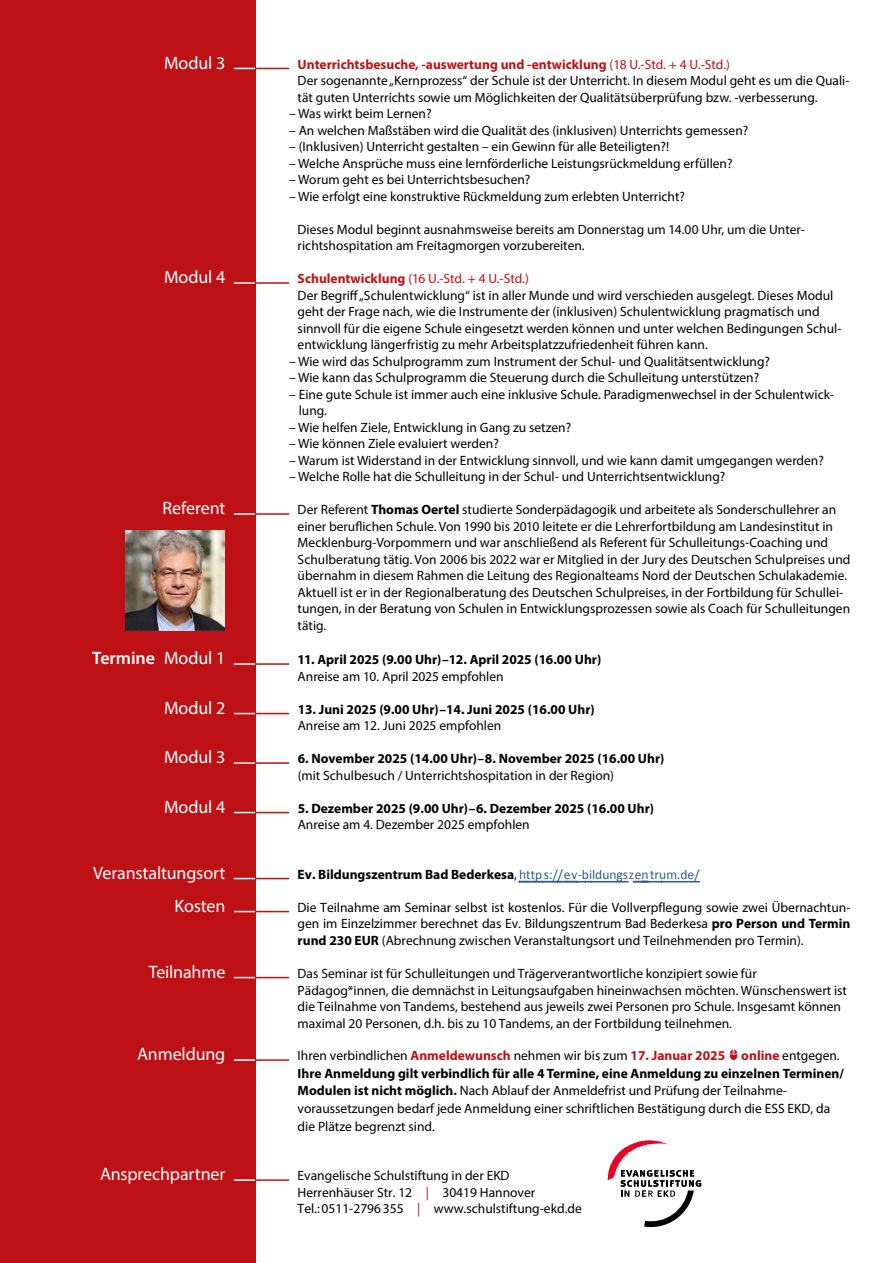
<style>
.page{position:relative;width:893px;height:1263px;background:#fff}
.page>*{position:absolute;margin:0;border:0;box-sizing:border-box;transform-origin:0 0}
.Brot{font:18px "Myriad Pro";letter-spacing:-.01em;color:#fff}
.Brot-2{font:600 18px "Myriad Pro";letter-spacing:-.005em;color:#fff}
.Brot_mE{font:13.5px/16.5px "Myriad Pro";color:#000}
.Brot_mE_ohne_Einrückung{font:13.5px/16.5px "Myriad Pro";color:#000}
.Brot_mE-2{font:700 13.5px/16.5px "Myriad Pro";color:#000}
.Brot-3{font:13.5px "Myriad Pro";color:#000}
.Brot-4{font:700 13.5px "Myriad Pro";color:#be1116}
.Brot-5{font:700 13.5px "Myriad Pro";color:#000}
.Brot-6{font:13.5px "Myriad Pro";letter-spacing:-.005em;color:#be1116}
.s1{font-weight:400}
.s2{font-weight:700}
.s3{font-family:"Calibri";font-weight:400;color:#fff}
.s4{font-family:"Calibri";font-weight:400;color:#2e5988}
.s5{font-weight:700;color:#be1116}
.s6{color:#be1116}
</style>
<div class="page">
<div style="left:0;top:0;width:255px;height:1263px;background:#be1116"></div>
<svg style="left:234px;top:68px;width:21px;height:1px"></svg>
<hr style="left:255px;top:68px;width:34px;height:1px;background:#be1116">
<hr style="left:234px;top:282px;width:21px;height:2px;background:#fff">
<hr style="left:255px;top:282px;width:34px;height:2px;background:#be1116">
<hr style="left:234px;top:513px;width:21px;height:2px;background:#fff">
<hr style="left:255px;top:513px;width:34px;height:2px;background:#be1116">
<hr style="left:234px;top:663px;width:21px;height:2px;background:#fff">
<hr style="left:255px;top:663px;width:34px;height:2px;background:#be1116">
<svg style="left:234px;top:713px;width:21px;height:1px"></svg>
<hr style="left:255px;top:713px;width:34px;height:1px;background:#be1116">
<hr style="left:234px;top:762px;width:21px;height:2px;background:#fff">
<hr style="left:255px;top:762px;width:34px;height:2px;background:#be1116">
<svg style="left:234px;top:812px;width:21px;height:1px"></svg>
<hr style="left:255px;top:812px;width:34px;height:1px;background:#be1116">
<svg style="left:234px;top:878px;width:21px;height:1px"></svg>
<hr style="left:255px;top:878px;width:34px;height:1px;background:#be1116">
<svg style="left:234px;top:911px;width:21px;height:1px"></svg>
<hr style="left:255px;top:911px;width:34px;height:1px;background:#be1116">
<svg style="left:234px;top:977px;width:21px;height:1px"></svg>
<hr style="left:255px;top:977px;width:34px;height:1px;background:#be1116">
<hr style="left:234px;top:1059px;width:21px;height:2px;background:#fff">
<hr style="left:255px;top:1059px;width:34px;height:2px;background:#be1116">
<hr style="left:234px;top:1179px;width:21px;height:2px;background:#fff">
<hr style="left:255px;top:1179px;width:34px;height:2px;background:#be1116">
<svg style="left:608px;top:1140px;width:93px;height:87px"></svg>
<img style="left:125px;top:530px;width:100px;height:100px">
<svg style="left:519px;top:881px;width:57px;height:1px"></svg>
<hr style="left:576px;top:881px;width:52px;height:1px;background:#2e5988">
<svg style="left:633px;top:881px;width:15px;height:1px"></svg>
<hr style="left:648px;top:881px;width:52px;height:1px;background:#2e5988">
<p class="Brot" style="left:164px;top:52px;width:63px">Modul 3</p>
<p class="Brot-4" style="left:298px;top:55px;width:434px">Unterrichtsbesuche, -auswertung und -entwicklung <span class="s1">(18 U.-Std. + 4 U.-Std.)</span></p>
<p class="Brot_mE" style="left:298px;top:72px;width:553px">Der sogenannte „Kernprozess“ der Schule ist der Unterricht. In diesem Modul geht es um die Quali&shy;tät guten Unterrichts sowie um Möglichkeiten der Qualitätsüberprüfung bzw. -verbesserung.</p>
<p class="Brot_mE_ohne_Einrückung" style="left:289px;top:105px;width:144px">– Was wirkt beim Lernen?</p>
<p class="Brot_mE_ohne_Einrückung" style="left:289px;top:122px;width:461px">– An welchen Maßstäben wird die Qualität des (inklusiven) Unterrichts gemessen?</p>
<p class="Brot_mE_ohne_Einrückung" style="left:289px;top:138px;width:381px">– (Inklusiven) Unterricht gestalten – ein Gewinn für alle Beteiligten?!</p>
<p class="Brot_mE_ohne_Einrückung" style="left:289px;top:155px;width:445px">– Welche Ansprüche muss eine lernförderliche Leistungsrückmeldung erfüllen?</p>
<p class="Brot_mE_ohne_Einrückung" style="left:289px;top:171px;width:243px">– Worum geht es bei Unterrichtsbesuchen?</p>
<p class="Brot_mE_ohne_Einrückung" style="left:289px;top:188px;width:397px">– Wie erfolgt eine konstruktive Rückmeldung zum erlebten Unterricht?</p>
<p class="Brot_mE" style="left:298px;top:221px;width:509px">Dieses Modul beginnt ausnahmsweise bereits am Donnerstag um 14.00 Uhr, um die Unter&shy;richtshospitation am Freitagmorgen vorzubereiten.</p>
<p class="Brot" style="left:164px;top:266px;width:63px">Modul 4</p>
<p class="Brot-6" style="left:298px;top:270px;width:233px"><span class="s2">Schulentwicklung</span> (16 U.-Std. + 4 U.-Std.)</p>
<p class="Brot_mE" style="left:298px;top:287px;width:545px">Der Begriff „Schulentwicklung“ ist in aller Munde und wird verschieden ausgelegt. Dieses Modul geht der Frage nach, wie die Instrumente der (inklusiven) Schulentwicklung pragmatisch und sinnvoll für die eigene Schule eingesetzt werden können und unter welchen Bedingungen Schul&shy;entwicklung längerfristig zu mehr Arbeitsplatzzufriedenheit führen kann.</p>
<p class="Brot_mE_ohne_Einrückung" style="left:289px;top:353px;width:482px">– Wie wird das Schulprogramm zum Instrument der Schul- und Qualitätsentwicklung?</p>
<p class="Brot_mE_ohne_Einrückung" style="left:289px;top:369px;width:471px">– Wie kann das Schulprogramm die Steuerung durch die Schulleitung unterstützen?</p>
<p class="Brot_mE_ohne_Einrückung" style="left:299px;top:386px;width:537px;text-indent:-10px">– Eine gute Schule ist immer auch eine inklusive Schule. Paradigmenwechsel in der Schulentwick&shy;lung.</p>
<p class="Brot_mE_ohne_Einrückung" style="left:289px;top:419px;width:283px">– Wie helfen Ziele, Entwicklung in Gang zu setzen?</p>
<p class="Brot_mE_ohne_Einrückung" style="left:289px;top:435px;width:211px">– Wie können Ziele evaluiert werden?</p>
<p class="Brot_mE_ohne_Einrückung" style="left:289px;top:452px;width:536px">– Warum ist Widerstand in der Entwicklung sinnvoll, und wie kann damit umgegangen werden?</p>
<p class="Brot_mE_ohne_Einrückung" style="left:289px;top:468px;width:438px">– Welche Rolle hat die Schulleitung in der Schul- und Unterrichtsentwicklung?</p>
<p class="Brot" style="left:162px;top:497px;width:64px">Referent</p>
<p class="Brot-3" style="left:298px;top:501px;width:540px">Der Referent <span class="s2">Thomas Oertel</span> studierte Sonderpädagogik und arbeitete als Sonderschullehrer an</p>
<p class="Brot_mE" style="left:298px;top:518px;width:554px">einer beruflichen Schule. Von 1990 bis 2010 leitete er die Lehrerfortbildung am Landesinstitut in Mecklenburg-Vorpommern und war anschließend als Referent für Schulleitungs-Coaching und Schulberatung tätig. Von 2006 bis 2022 war er Mitglied in der Jury des Deutschen Schulpreises und übernahm in diesem Rahmen die Leitung des Regionalteams Nord der Deutschen Schulakademie.<br>Aktuell ist er in der Regionalberatung des Deutschen Schulpreises, in der Fortbildung für Schullei&shy;tungen, in der Beratung von Schulen in Entwicklungsprozessen sowie als Coach für Schulleitungen tätig.</p>
<p class="Brot-2" style="left:92px;top:647px;width:135px">Termine <span class="s1">Modul 1</span></p>
<p class="Brot-5" style="left:298px;top:651px;width:305px">11. April 2025 (9.00 Uhr)–12. April 2025 (16.00 Uhr)</p>
<p class="Brot_mE" style="left:298px;top:668px;width:208px">Anreise am 10. April 2025 empfohlen</p>
<p class="Brot" style="left:164px;top:697px;width:63px">Modul 2</p>
<p class="Brot" style="left:164px;top:746px;width:63px">Modul 3</p>
<p class="Brot" style="left:164px;top:796px;width:63px">Modul 4</p>
<p class="Brot_mE-2" style="left:298px;top:701px;width:299px">13. Juni 2025 (9.00 Uhr) –14. Juni 2025 (16.00 Uhr)<br><span class="s1">Anreise am 12. Juni 2025 empfohlen</span></p>
<p class="Brot_mE" style="left:298px;top:750px;width:368px"><span class="s2">6. November 2025 (14.00 Uhr) – 8. November 2025 (16.00 Uhr) </span>(mit Schulbesuch / Unterrichtshospitation in der Region)</p>
<p class="Brot_mE-2" style="left:298px;top:800px;width:358px">5. Dezember 2025 (9.00 Uhr) – 6. Dezember 2025 (16.00 Uhr)<br><span class="s1">Anreise am 4. Dezember 2025 empfohlen</span></p>
<p class="Brot_mE-2" style="left:298px;top:866px;width:402px">Ev. Bildungszentrum Bad Bederkesa<span class="s1">,</span> <span class="s3">h</span><span class="s4">ttp</span><span class="s3">s://ev-bildungszentrum.de/</span></p>
<p class="Brot_mE" style="left:298px;top:899px;width:554px;text-align:justify">Die Teilnahme am Seminar selbst ist kostenlos. Für die Vollverpflegung sowie zwei Übernachtun&shy;gen im Einzelzimmer berechnet das Ev. Bildungszentrum Bad Bederkesa <span class="s2">pro Person und Termin rund 230 EUR</span> (Abrechnung zwischen Veranstaltungsort und Teilnehmenden pro Termin).</p>
<p class="Brot_mE" style="left:298px;top:965px;width:551px">Das Seminar ist für Schulleitungen und Trägerverantwortliche konzipiert sowie für Pädagog*innen, die demnächst in Leitungsaufgaben hineinwachsen möchten. Wünschenswert ist die Teilnahme von Tandems, bestehend aus jeweils zwei Personen pro Schule. Insgesamt können maximal 20 Personen, d.h. bis zu 10 Tandems, an der Fortbildung teilnehmen.</p>
<p class="Brot_mE" style="left:298px;top:1046px;width:548px;line-height:17.7px">Ihren verbindlichen <span class="s5">Anmeldewunsch</span> nehmen wir bis zum <span class="s5">17. Januar 2025 online</span> entgegen.<br><span class="s2">Ihre Anmeldung gilt verbindlich für alle 4 Termine, eine Anmeldung zu einzelnen Terminen/ Modulen ist nicht möglich.</span> Nach Ablauf der Anmeldefrist und Prüfung der Teilnahme&shy;voraussetzungen bedarf jede Anmeldung einer schriftlichen Bestätigung durch die ESS EKD, da die Plätze begrenzt sind.</p>
<p class="Brot_mE" style="left:298px;top:1167px;width:286px">Evangelische Schulstiftung in der EKD<br>Herrenhäuser Str. 12 <span class="s6">|</span> 30419 Hannover<br>Tel.: 0511-2796 355 <span class="s6">|</span> www.schulstiftung-ekd.de</p>
<p class="Brot" style="left:93px;top:862px;width:134px">Veranstaltungsort</p>
<p class="Brot" style="left:175px;top:895px;width:52px">Kosten</p>
<p class="Brot" style="left:149px;top:961px;width:78px">Teilnahme</p>
<p class="Brot" style="left:137px;top:1043px;width:90px">Anmeldung</p>
<p class="Brot" style="left:100px;top:1163px;width:127px">Ansprechpartner</p>
</div>
